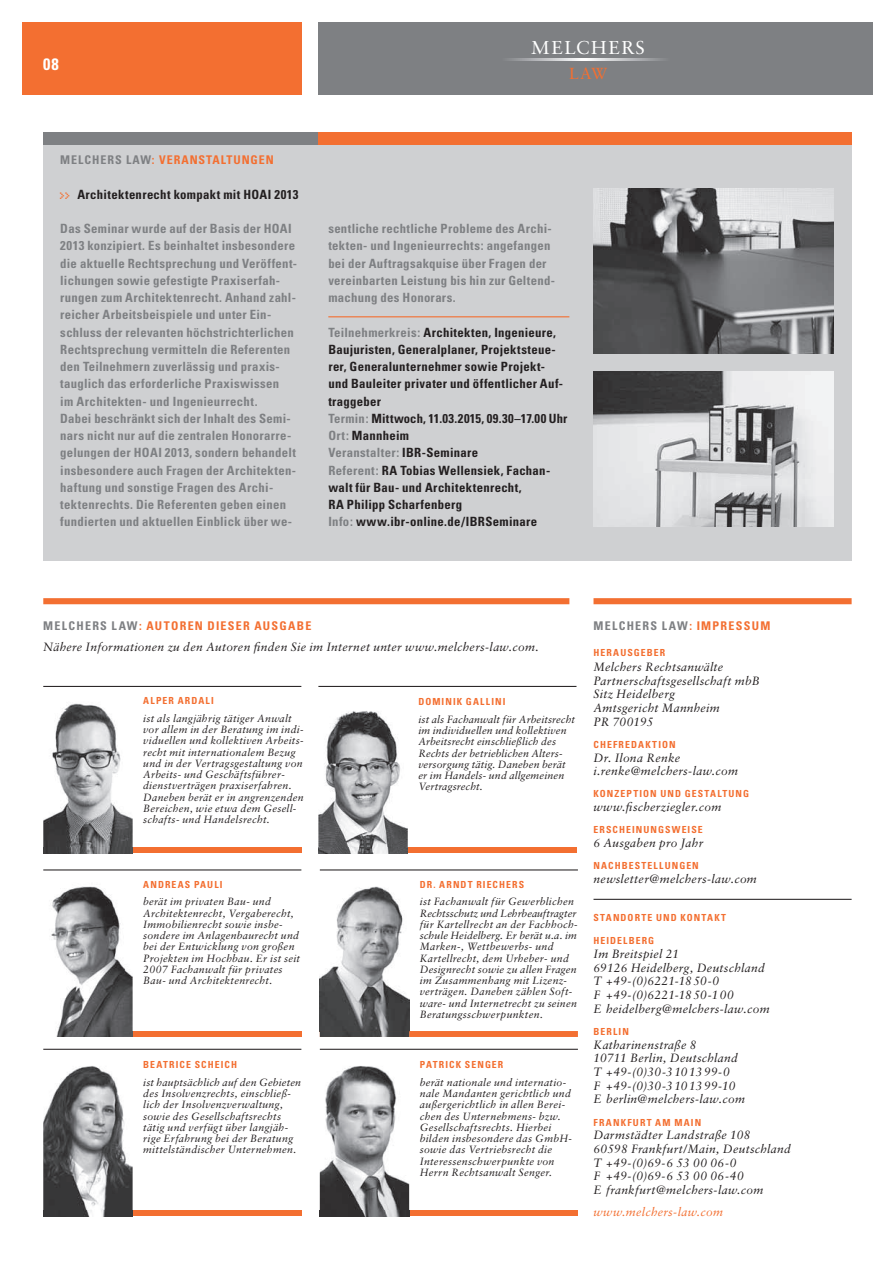
<style>
.page{position:relative;width:893px;height:1263px;background:#fff}
.page>*{position:absolute;margin:0;border:0;box-sizing:border-box;transform-origin:0 0}
.t1{font:18.6px "Sabon";letter-spacing:.085em;color:#fff}
.t2{font:700 condensed 16.5px "Univers";color:#fff}
.t3{font:16.05px "Sabon";color:#f36f31}
.t4{font:700 condensed 12.75px/17.2px "Univers";letter-spacing:.025em;color:#7e8083}
.t5{font:700 condensed 12.75px/17.2px "Univers";letter-spacing:.025em;color:#231f20}
.t6{font:italic 12px/13.6px "Sabon";letter-spacing:.025em;color:#231f20}
.t7{font:700 condensed 12px "Univers";letter-spacing:.095em;color:#f36f31}
.t8{font:700 condensed 12px "Univers";letter-spacing:.105em;color:#7e8083}
.t9{font:italic 12px "Sabon";letter-spacing:.025em;color:#f36f31}
.t10{font:italic 10.5px/11.2px "Sabon";letter-spacing:.025em;color:#231f20}
.t11{font:700 condensed 9.75px "Univers";letter-spacing:.115em;color:#f36f31}
.s1{color:#7e8083}
.s2{font-family:"Eboy EXT Alpha";font-weight:400;font-stretch:normal;font-size:10.5px;color:#f36f31}
.s3{color:#f36f31}
</style>
<div class="page">
<div style="left:22px;top:22px;width:279px;height:72px;background:#f36f31"></div>
<div style="left:318px;top:22px;width:554px;height:73px;background:#7e8083"></div>
<svg style="left:509px;top:59px;width:154px;height:1px"></svg>
<img style="left:320px;top:886px;width:89px;height:145px">
<img style="left:51px;top:886px;width:82px;height:145px">
<img style="left:318px;top:711px;width:90px;height:136px">
<img style="left:43px;top:703px;width:90px;height:144px">
<img style="left:43px;top:1066px;width:90px;height:144px">
<img style="left:320px;top:1066px;width:89px;height:144px">
<div style="left:43px;top:598px;width:526px;height:6px;background:#f36f31"></div>
<div style="left:43px;top:145px;width:808px;height:416px;background:#cfd0d2"></div>
<div style="left:43px;top:132px;width:275px;height:13px;background:#7e8083"></div>
<div style="left:318px;top:132px;width:533px;height:13px;background:#f36f31"></div>
<div style="left:133px;top:1210px;width:168px;height:6px;background:#f36f31"></div>
<img style="left:43px;top:1210px;width:90px;height:6px">
<hr style="left:43px;top:1049px;width:258px;height:1px;background:#231f20">
<div style="left:409px;top:1210px;width:169px;height:6px;background:#f36f31"></div>
<img style="left:320px;top:1210px;width:89px;height:6px">
<hr style="left:320px;top:1049px;width:258px;height:1px;background:#231f20">
<svg style="left:409px;top:1031px;width:169px;height:6px"></svg>
<img style="left:320px;top:1031px;width:89px;height:6px">
<hr style="left:320px;top:869px;width:258px;height:2px;background:#231f20">
<div style="left:133px;top:1031px;width:168px;height:6px;background:#f36f31"></div>
<img style="left:56px;top:1031px;width:77px;height:6px">
<hr style="left:43px;top:869px;width:258px;height:2px;background:#231f20">
<div style="left:408px;top:847px;width:168px;height:6px;background:#f36f31"></div>
<img style="left:318px;top:847px;width:90px;height:6px">
<hr style="left:318px;top:686px;width:258px;height:1px;background:#231f20">
<div style="left:133px;top:847px;width:168px;height:6px;background:#f36f31"></div>
<img style="left:43px;top:847px;width:90px;height:6px">
<hr style="left:43px;top:686px;width:258px;height:1px;background:#231f20">
<hr style="left:328px;top:316px;width:241px;height:1px;background:#f36f31">
<hr style="left:593px;top:899px;width:258px;height:1px;background:#231f20">
<div style="left:593px;top:598px;width:258px;height:6px;background:#f36f31"></div>
<img style="left:593px;top:188px;width:240px;height:166px">
<img style="left:593px;top:371px;width:240px;height:155px">
<h2 class="t2" style="left:43px;top:54px;width:17px">08</h2>
<h1 class="t1" style="left:531px;top:37px;width:115px">MELCHERS</h1>
<h3 class="t3" style="left:569px;top:64px;width:40px">LAW</h3>
<p class="t7" style="left:60px;top:152px;width:215px"><span class="s1">MELCHERS LAW</span>: VERANSTALTUNGEN</p>
<p class="t5" style="left:60px;top:185px;width:240px"><span class="s2">&gt;&gt;</span> Architektenrecht kompakt mit HOAI 2013</p>
<p class="t4" style="left:60px;top:220px;width:238px">Das Seminar wurde auf der Basis der HOAI 2013 konzipiert. Es beinhaltet insbesondere die aktuelle Rechtsprechung und Veröffent&shy;lichungen sowie gefestigte Praxiserfah&shy;rungen zum Architektenrecht. Anhand zahl&shy;reicher Arbeitsbeispiele und unter Ein&shy;schluss der relevanten höchstrichterlichen Rechtsprechung vermitteln die Referenten den Teilnehmern zuverlässig und praxis&shy;tauglich das erforderliche Praxiswissen<br>im Architekten- und Ingenieurrecht.<br>Dabei beschränkt sich der Inhalt des Semi&shy;nars nicht nur auf die zentralen Honorarre&shy;gelungen der HOAI 2013, sondern behandelt insbesondere auch Fragen der Architekten&shy;haftung und sonstige Fragen des Archi&shy;tektenrechts. Die Referenten geben einen fundierten und aktuellen Einblick über we-</p>
<p class="t4" style="left:328px;top:220px;width:228px">sentliche rechtliche Probleme des Archi&shy;tekten- und Ingenieurrechts: angefangen bei der Auftragsakquise über Fragen der vereinbarten Leistung bis hin zur Geltend&shy;machung des Honorars.</p>
<p class="t5" style="left:328px;top:323px;width:240px"><span class="s1">Teilnehmerkreis:</span> Architekten, Ingenieure, Baujuristen, Generalplaner, Projektsteue&shy;rer, Generalunternehmer sowie Projekt&shy;und Bauleiter privater und öffentlicher Auf&shy;traggeber<br><span class="s1">Termin:</span> Mittwoch, 11.03.2015, 09.30–17.00 Uhr <span class="s1">Ort:</span> Mannheim<br><span class="s1">Veranstalter:</span> IBR-Seminare<br><span class="s1">Referent:</span> RA Tobias Wellensiek, Fachan&shy;walt für Bau- und Architektenrecht,<br>RA Philipp Scharfenberg<br><span class="s1">Info:</span> www.ibr-online.de/IBRSeminare</p>
<p class="t7" style="left:43px;top:618px;width:270px"><span class="s1">MELCHERS LAW</span>: AUTOREN DIESER AUSGABE</p>
<p class="t8" style="left:593px;top:618px;width:178px">MELCHERS LAW<span class="s3">: IMPRESSUM</span></p>
<p class="t6" style="left:43px;top:640px;width:497px">Nähere Informationen zu den Autoren finden Sie im Internet unter www.melchers-law.com.</p>
<p class="t11" style="left:143px;top:695px;width:72px">ALPER ARDALI</p>
<p class="t10" style="left:143px;top:713px;width:162px">ist als langjährig tätiger Anwalt vor allem in der Beratung im indi&shy;viduellen und kollektiven Arbeits&shy;recht mit internationalem Bezug und in der Vertragsgestaltung von Arbeits- und Geschäftsführer&shy;dienstverträgen praxiserfahren.<br>Daneben berät er in angrenzenden Bereichen, wie etwa dem Gesell&shy;schafts- und Handelsrecht.</p>
<p class="t11" style="left:143px;top:878px;width:81px">ANDREAS PAULI</p>
<p class="t10" style="left:143px;top:896px;width:158px">berät im privaten Bau- und<br>Architektenrecht, Vergaberecht,<br>Immobilienrecht sowie insbe&shy;sondere im Anlagenbaurecht und bei der Entwicklung von großen<br>Projekten im Hochbau. Er ist seit<br>2007 Fachanwalt für privates<br>Bau- und Architektenrecht.</p>
<p class="t11" style="left:143px;top:1059px;width:95px">BEATRICE SCHEICH</p>
<p class="t10" style="left:143px;top:1077px;width:159px">ist hauptsächlich auf den Gebieten des Insolvenzrechts, einschließ&shy;lich der Insolvenzverwaltung, sowie des Gesellschaftsrechts tätig und verfügt über langjäh&shy;rige Erfahrung bei der Beratung mittelständischer Unternehmen.</p>
<p class="t11" style="left:418px;top:696px;width:89px">DOMINIK GALLINI</p>
<p class="t10" style="left:418px;top:714px;width:158px">ist als Fachanwalt für Arbeitsrecht im individuellen und kollektiven<br>Arbeitsrecht einschließlich des<br>Rechts der betrieblichen Alters&shy;versorgung tätig. Daneben berät er im Handels- und allgemeinen<br>Vertragsrecht.</p>
<p class="t11" style="left:420px;top:878px;width:106px">DR. ARNDT RIECHERS</p>
<p class="t10" style="left:420px;top:896px;width:159px">ist Fachanwalt für Gewerblichen<br>Rechtsschutz und Lehrbeauftragter für Kartellrecht an der Fachhoch&shy;schule Heidelberg. Er berät u.a. im<br>Marken-, Wettbewerbs- und<br>Kartellrecht, dem Urheber- und<br>Designrecht sowie zu allen Fragen im Zusammenhang mit Lizenz&shy;verträgen. Daneben zählen Soft&shy;ware- und Internetrecht zu seinen<br>Beratungsschwerpunkten.</p>
<p class="t11" style="left:420px;top:1059px;width:85px">PATRICK SENGER</p>
<p class="t10" style="left:420px;top:1077px;width:154px">berät nationale und internatio&shy;nale Mandanten gerichtlich und außergerichtlich in allen Berei&shy;chen des Unternehmens- bzw.<br>Gesellschaftsrechts. Hierbei bilden insbesondere das GmbH&shy;sowie das Vertriebsrecht die<br>Interessenschwerpunkte von<br>Herrn Rechtsanwalt Senger.</p>
<p class="t11" style="left:593px;top:647px;width:73px">HERAUSGEBER</p>
<p class="t6" style="left:593px;top:660px;width:168px">Melchers Rechtsanwälte<br>Partnerschaftsgesellschaft mbB<br>Sitz Heidelberg<br>Amtsgericht Mannheim<br>PR 700195</p>
<p class="t11" style="left:593px;top:738px;width:84px">CHEFREDAKTION</p>
<p class="t6" style="left:593px;top:751px;width:146px">Dr. Ilona Renke i.renke@melchers-law.com</p>
<p class="t11" style="left:593px;top:788px;width:157px">KONZEPTION UND GESTALTUNG</p>
<p class="t6" style="left:593px;top:800px;width:129px">www.fischerziegler.com</p>
<p class="t11" style="left:593px;top:824px;width:111px">ERSCHEINUNGSWEISE</p>
<p class="t6" style="left:593px;top:836px;width:111px">6 Ausgaben pro Jahr</p>
<p class="t11" style="left:593px;top:860px;width:107px">NACHBESTELLUNGEN</p>
<p class="t6" style="left:593px;top:872px;width:165px">newsletter@melchers-law.com</p>
<p class="t11" style="left:593px;top:912px;width:134px">STANDORTE UND KONTAKT</p>
<p class="t11" style="left:593px;top:935px;width:62px">HEIDELBERG</p>
<p class="t6" style="left:593px;top:947px;width:178px">Im Breitspiel 21<br>69126 Heidelberg, Deutschland<br>T +49-(0)6221-18 50-0<br>F +49-(0)6221-18 50-1 00<br>E heidelberg@melchers-law.com</p>
<p class="t11" style="left:593px;top:1025px;width:37px">BERLIN</p>
<p class="t6" style="left:593px;top:1038px;width:153px">Katharinenstraße 8<br>10711 Berlin, Deutschland<br>T +49-(0)30-3 10 13 99-0<br>F +49-(0)30-3 10 13 99-10<br>E berlin@melchers-law.com</p>
<p class="t11" style="left:593px;top:1116px;width:109px">FRANKFURT AM MAIN</p>
<p class="t6" style="left:593px;top:1128px;width:199px">Darmstädter Landstraße 108<br>60598 Frankfurt/Main, Deutschland<br>T +49-(0)69-6 53 00 06-0<br>F +49-(0)69-6 53 00 06-40<br>E frankfurt@melchers-law.com</p>
<p class="t9" style="left:593px;top:1205px;width:131px">www.melchers-law.com</p>
</div>
